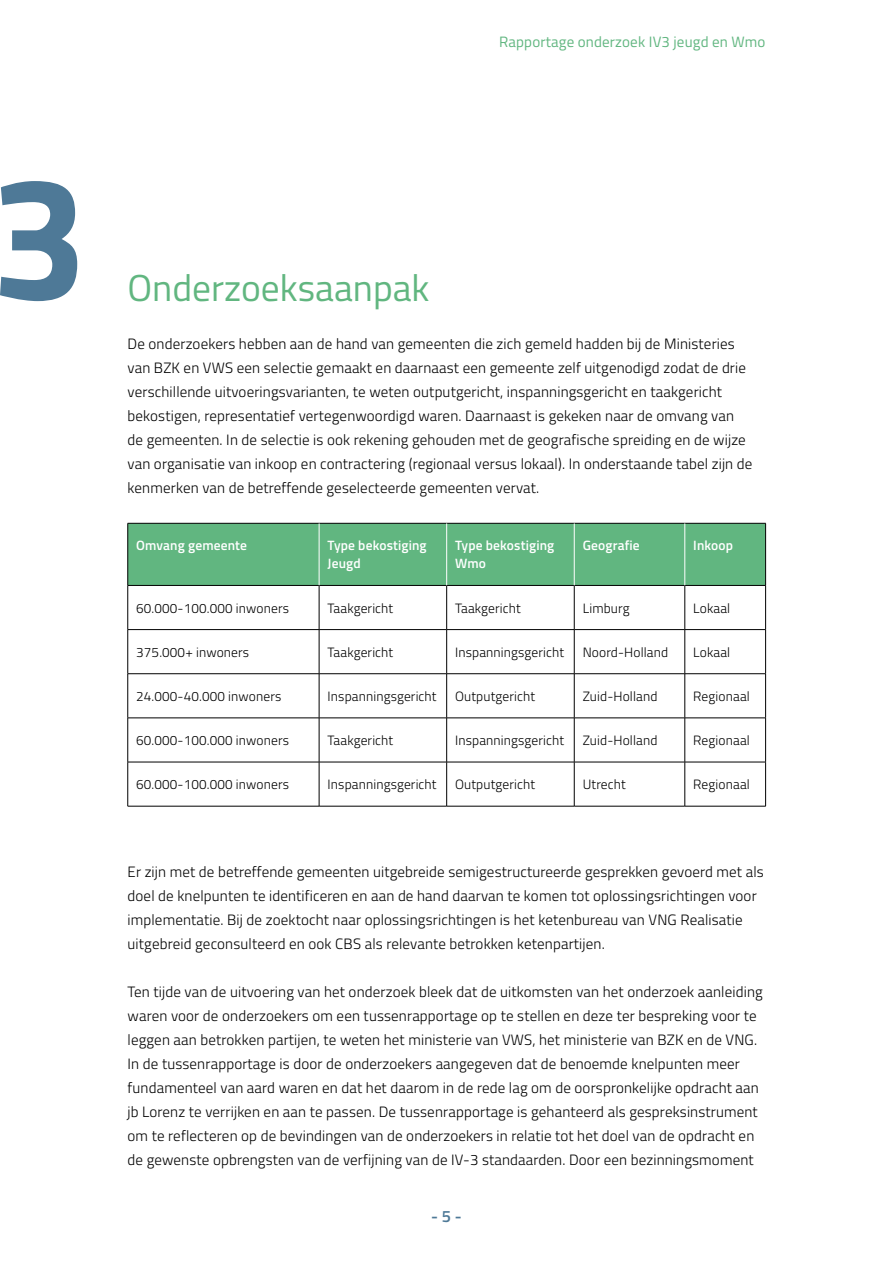
<style>
.page{position:relative;width:893px;height:1263px;background:#fff}
.page>*{position:absolute;margin:0;border:0;box-sizing:border-box;transform-origin:0 0}
.t1{font:37.5px "Titillium";color:#61b680}
.t2{font:600 16.5px "Titillium";color:#4e7997}
.t3{font:300 15px/24px "Titillium";letter-spacing:.01em;color:#000}
.t4{font:15px "Titillium";letter-spacing:.01em;color:#61b680}
.t5{font:300 13.5px "Titillium";letter-spacing:.01em;color:#000}
.t6{font:600 13.5px/18px "Titillium";letter-spacing:.01em;color:#fff}
</style>
<div class="page">
<div style="left:128px;top:524px;width:637px;height:61px;background:#61b680"></div>
<hr style="left:128px;top:523px;width:191px;height:1px;background:#000">
<hr style="left:127px;top:523px;width:1px;height:62px;background:#000">
<hr style="left:319px;top:523px;width:128px;height:1px;background:#000">
<hr style="left:447px;top:523px;width:127px;height:1px;background:#000">
<hr style="left:574px;top:523px;width:111px;height:1px;background:#000">
<hr style="left:685px;top:523px;width:81px;height:1px;background:#000">
<hr style="left:765px;top:523px;width:1px;height:62px;background:#000">
<hr style="left:128px;top:585px;width:191px;height:1px;background:#000">
<hr style="left:127px;top:586px;width:1px;height:43px;background:#000">
<hr style="left:319px;top:585px;width:128px;height:1px;background:#000">
<hr style="left:319px;top:586px;width:1px;height:43px;background:#000">
<hr style="left:447px;top:585px;width:127px;height:1px;background:#000">
<hr style="left:446px;top:586px;width:1px;height:43px;background:#000">
<hr style="left:574px;top:585px;width:111px;height:1px;background:#000">
<hr style="left:574px;top:586px;width:1px;height:43px;background:#000">
<hr style="left:685px;top:585px;width:81px;height:1px;background:#000">
<hr style="left:684px;top:586px;width:1px;height:43px;background:#000">
<hr style="left:765px;top:586px;width:1px;height:43px;background:#000">
<hr style="left:128px;top:629px;width:191px;height:1px;background:#000">
<hr style="left:127px;top:630px;width:1px;height:43px;background:#000">
<hr style="left:319px;top:629px;width:128px;height:1px;background:#000">
<hr style="left:319px;top:630px;width:1px;height:43px;background:#000">
<hr style="left:447px;top:629px;width:127px;height:1px;background:#000">
<hr style="left:446px;top:630px;width:1px;height:43px;background:#000">
<hr style="left:574px;top:629px;width:111px;height:1px;background:#000">
<hr style="left:574px;top:630px;width:1px;height:43px;background:#000">
<hr style="left:685px;top:629px;width:81px;height:1px;background:#000">
<hr style="left:684px;top:630px;width:1px;height:43px;background:#000">
<hr style="left:765px;top:630px;width:1px;height:43px;background:#000">
<hr style="left:128px;top:673px;width:191px;height:1px;background:#000">
<hr style="left:127px;top:674px;width:1px;height:44px;background:#000">
<hr style="left:319px;top:673px;width:128px;height:1px;background:#000">
<hr style="left:319px;top:674px;width:1px;height:44px;background:#000">
<hr style="left:447px;top:673px;width:127px;height:1px;background:#000">
<hr style="left:446px;top:674px;width:1px;height:44px;background:#000">
<hr style="left:574px;top:673px;width:111px;height:1px;background:#000">
<hr style="left:574px;top:674px;width:1px;height:44px;background:#000">
<hr style="left:685px;top:673px;width:81px;height:1px;background:#000">
<hr style="left:684px;top:674px;width:1px;height:44px;background:#000">
<hr style="left:765px;top:674px;width:1px;height:44px;background:#000">
<hr style="left:128px;top:718px;width:191px;height:1px;background:#000">
<hr style="left:127px;top:718px;width:1px;height:44px;background:#000">
<hr style="left:319px;top:718px;width:128px;height:1px;background:#000">
<hr style="left:319px;top:718px;width:1px;height:44px;background:#000">
<hr style="left:447px;top:718px;width:127px;height:1px;background:#000">
<hr style="left:446px;top:718px;width:1px;height:44px;background:#000">
<hr style="left:574px;top:718px;width:111px;height:1px;background:#000">
<hr style="left:574px;top:718px;width:1px;height:44px;background:#000">
<hr style="left:685px;top:718px;width:81px;height:1px;background:#000">
<hr style="left:684px;top:718px;width:1px;height:44px;background:#000">
<hr style="left:765px;top:718px;width:1px;height:44px;background:#000">
<hr style="left:128px;top:762px;width:191px;height:1px;background:#000">
<hr style="left:127px;top:762px;width:1px;height:44px;background:#000">
<hr style="left:319px;top:762px;width:128px;height:1px;background:#000">
<hr style="left:319px;top:762px;width:1px;height:44px;background:#000">
<hr style="left:447px;top:762px;width:127px;height:1px;background:#000">
<hr style="left:446px;top:762px;width:1px;height:44px;background:#000">
<hr style="left:574px;top:762px;width:111px;height:1px;background:#000">
<hr style="left:574px;top:762px;width:1px;height:44px;background:#000">
<hr style="left:685px;top:762px;width:81px;height:1px;background:#000">
<hr style="left:684px;top:762px;width:1px;height:44px;background:#000">
<hr style="left:765px;top:762px;width:1px;height:44px;background:#000">
<hr style="left:128px;top:806px;width:191px;height:1px;background:#000">
<hr style="left:319px;top:806px;width:128px;height:1px;background:#000">
<hr style="left:447px;top:806px;width:127px;height:1px;background:#000">
<hr style="left:574px;top:806px;width:111px;height:1px;background:#000">
<hr style="left:685px;top:806px;width:81px;height:1px;background:#000">
<hr style="left:319px;top:523px;width:1px;height:62px;background:#fff">
<hr style="left:446px;top:523px;width:1px;height:62px;background:#fff">
<hr style="left:574px;top:523px;width:1px;height:62px;background:#fff">
<hr style="left:684px;top:523px;width:1px;height:62px;background:#fff">
<svg style="left:0;top:181px;width:77px;height:120px"></svg>
<p class="t4" style="left:499px;top:31px;width:268px">Rapportage onderzoek IV3 jeugd en Wmo</p>
<h1 class="t1" style="left:128px;top:260px;width:303px">Onderzoeksaanpak</h1>
<p class="t3" style="left:128px;top:331px;width:626px">De onderzoekers hebben aan de hand van gemeenten die zich gemeld hadden bij de Ministeries van BZK en VWS een selectie gemaakt en daarnaast een gemeente zelf uitgenodigd zodat de drie verschillende uitvoeringsvarianten, te weten outputgericht, inspanningsgericht en taakgericht bekostigen, representatief vertegenwoordigd waren. Daarnaast is gekeken naar de omvang van de gemeenten. In de selectie is ook rekening gehouden met de geografische spreiding en de wijze van organisatie van inkoop en contractering (regionaal versus lokaal). In onderstaande tabel zijn de kenmerken van de betreffende geselecteerde gemeenten vervat.</p>
<p class="t6" style="left:136px;top:536px;width:112px">Omvang gemeente</p>
<p class="t6" style="left:328px;top:536px;width:101px">Type bekostiging<br>Jeugd</p>
<p class="t6" style="left:455px;top:536px;width:101px">Type bekostiging<br>Wmo</p>
<p class="t6" style="left:583px;top:536px;width:58px">Geografie</p>
<p class="t6" style="left:693px;top:536px;width:41px">Inkoop</p>
<p class="t5" style="left:136px;top:598px;width:154px">60.000-100.000 inwoners</p>
<p class="t5" style="left:328px;top:598px;width:67px">Taakgericht</p>
<p class="t5" style="left:455px;top:598px;width:67px">Taakgericht</p>
<p class="t5" style="left:583px;top:598px;width:48px">Limburg</p>
<p class="t5" style="left:693px;top:598px;width:38px">Lokaal</p>
<p class="t5" style="left:136px;top:642px;width:114px">375.000+ inwoners</p>
<p class="t5" style="left:328px;top:642px;width:67px">Taakgericht</p>
<p class="t5" style="left:455px;top:642px;width:110px">Inspanningsgericht</p>
<p class="t5" style="left:583px;top:642px;width:87px">Noord-Holland</p>
<p class="t5" style="left:693px;top:642px;width:38px">Lokaal</p>
<p class="t5" style="left:136px;top:686px;width:147px">24.000-40.000 inwoners</p>
<p class="t5" style="left:328px;top:686px;width:110px">Inspanningsgericht</p>
<p class="t5" style="left:455px;top:686px;width:81px">Outputgericht</p>
<p class="t5" style="left:583px;top:686px;width:76px">Zuid-Holland</p>
<p class="t5" style="left:693px;top:686px;width:58px">Regionaal</p>
<p class="t5" style="left:136px;top:730px;width:154px">60.000-100.000 inwoners</p>
<p class="t5" style="left:328px;top:730px;width:67px">Taakgericht</p>
<p class="t5" style="left:455px;top:730px;width:110px">Inspanningsgericht</p>
<p class="t5" style="left:583px;top:730px;width:76px">Zuid-Holland</p>
<p class="t5" style="left:693px;top:730px;width:58px">Regionaal</p>
<p class="t5" style="left:136px;top:775px;width:154px">60.000-100.000 inwoners</p>
<p class="t5" style="left:328px;top:775px;width:110px">Inspanningsgericht</p>
<p class="t5" style="left:455px;top:775px;width:81px">Outputgericht</p>
<p class="t5" style="left:583px;top:775px;width:45px">Utrecht</p>
<p class="t5" style="left:693px;top:775px;width:58px">Regionaal</p>
<p class="t3" style="left:128px;top:859px;width:638px">Er zijn met de betreffende gemeenten uitgebreide semigestructureerde gesprekken gevoerd met als doel de knelpunten te identificeren en aan de hand daarvan te komen tot oplossingsrichtingen voor implementatie. Bij de zoektocht naar oplossingsrichtingen is het ketenbureau van VNG Realisatie uitgebreid geconsulteerd en ook CBS als relevante betrokken ketenpartijen.</p>
<p class="t3" style="left:128px;top:979px;width:637px">Ten tijde van de uitvoering van het onderzoek bleek dat de uitkomsten van het onderzoek aanleiding waren voor de onderzoekers om een tussenrapportage op te stellen en deze ter bespreking voor te leggen aan betrokken partijen, te weten het ministerie van VWS, het ministerie van BZK en de VNG.<br>In de tussenrapportage is door de onderzoekers aangegeven dat de benoemde knelpunten meer fundamenteel van aard waren en dat het daarom in de rede lag om de oorspronkelijke opdracht aan jb Lorenz te verrijken en aan te passen. De tussenrapportage is gehanteerd als gespreksinstrument om te reflecteren op de bevindingen van de onderzoekers in relatie tot het doel van de opdracht en de gewenste opbrengsten van de verfijning van de IV-3 standaarden. Door een bezinningsmoment</p>
<p class="t2" style="left:431px;top:1204px;width:32px">- 5 -</p>
</div>
